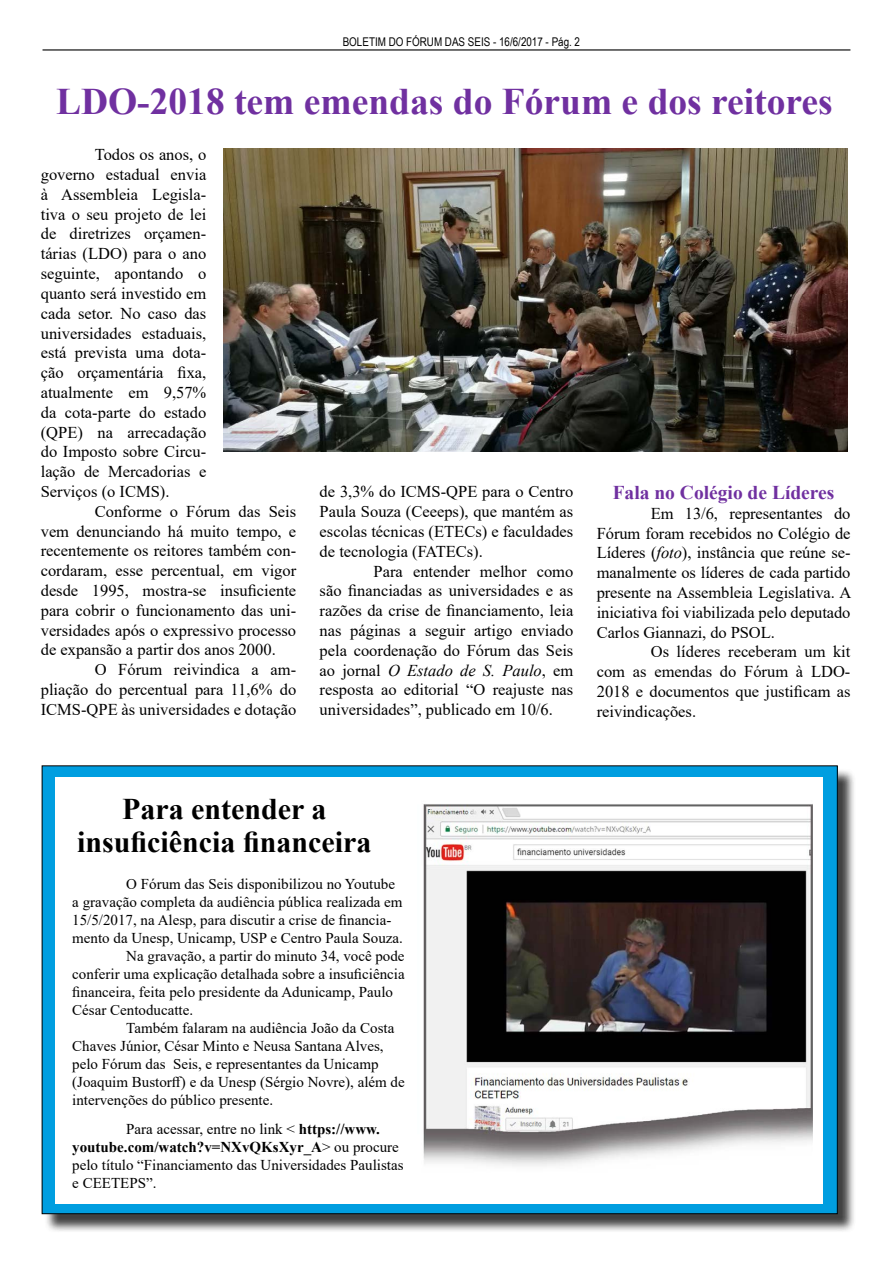
<style>
.page{position:relative;width:893px;height:1263px;background:#fff}
.page>*{position:absolute;margin:0;border:0;box-sizing:border-box;transform-origin:0 0}
.t1{font:700 37.5px "Times New Roman";color:#7030a0}
.t2{font:700 30px/33px "Times New Roman";color:#000;text-align:center}
.t3{font:700 19.5px "Times New Roman";color:#7030a0}
.t4{font:16.5px/19.8px "Times New Roman";color:#000;text-align:justify}
.t5{font:15px/18px "Times New Roman";color:#000}
.t6{font:12px "Arial Narrow";color:#000}
.s1{font-style:italic}
.s2{font-weight:700}
</style>
<div class="page">
<div style="left:44px;top:768px;width:813px;height:465px;background:#000;opacity:.75"></div>
<div style="left:42px;top:766px;width:795px;height:448px;background:#009ee0"></div>
<div style="left:55px;top:777px;width:768px;height:426px;background:#fff"></div>
<hr style="left:43px;top:49px;width:807px;height:2px;background:#000">
<img style="left:223px;top:149px;width:624px;height:303px">
<img style="left:423px;top:804px;width:390px;height:362px">
<p class="t6" style="left:343px;top:33px;width:239px">BOLETIM DO FÓRUM DAS SEIS - 16/6/2017 - Pág. 2</p>
<h1 class="t1" style="left:56px;top:74px;width:778px">LDO-2018 tem emendas do Fórum e dos reitores</h1>
<p class="t4" style="left:41px;top:144px;width:167px;text-indent:54px">Todos os anos, o governo estadual envia à Assembleia Legisla&shy;tiva o seu projeto de lei de diretrizes orçamen&shy;tárias (LDO) para o ano seguinte, apontando o quanto será investido em cada setor. No caso das universidades estaduais, está prevista uma dota&shy;ção orçamentária fixa, atualmente em 9,57% da cota-parte do estado (QPE) na arrecadação do Imposto sobre Circu&shy;lação de Mercadorias e Serviços (o ICMS).</p>
<p class="t4" style="left:41px;top:501px;width:257px;text-indent:54px">Conforme o Fórum das Seis vem denunciando há muito tempo, e recentemente os reitores também con&shy;cordaram, esse percentual, em vigor desde 1995, mostra-se insuficiente para cobrir o funcionamento das uni&shy;versidades após o expressivo processo de expansão a partir dos anos 2000.</p>
<p class="t4" style="left:41px;top:659px;width:257px;text-indent:54px">O Fórum reivindica a am&shy;pliação do percentual para 11,6% do ICMS-QPE às universidades e dotação</p>
<p class="t4" style="left:320px;top:481px;width:255px">de 3,3% do ICMS-QPE para o Centro Paula Souza (Ceeeps), que mantém as escolas técnicas (ETECs) e faculdades de tecnologia (FATECs).</p>
<p class="t4" style="left:320px;top:560px;width:255px;text-indent:54px">Para entender melhor como são financiadas as universidades e as razões da crise de financiamento, leia nas páginas a seguir artigo enviado pela coordenação do Fórum das Seis ao jornal <span class="s1">O Estado de S. Paulo</span>, em resposta ao editorial “O reajuste nas universidades”, publicado em 10/6.</p>
<p class="t3" style="left:613px;top:478px;width:223px">Fala no Colégio de Líderes</p>
<p class="t4" style="left:597px;top:503px;width:256px;text-indent:54px">Em 13/6, representantes do Fórum foram recebidos no Colégio de Líderes (<span class="s1">foto</span>), instância que reúne se&shy;manalmente os líderes de cada partido presente na Assembleia Legislativa. A iniciativa foi viabilizada pelo deputado Carlos Giannazi, do PSOL.</p>
<p class="t4" style="left:597px;top:641px;width:255px;text-indent:54px">Os líderes receberam um kit com as emendas do Fórum à LDO-2018 e documentos que justificam as reivindicações.</p>
<h2 class="t2" style="left:77px;top:791px;width:296px">Para entender a insuficiência financeira</h2>
<p class="t5" style="left:126px;top:874px;width:270px">O Fórum das Seis disponibilizou no Youtube</p>
<p class="t5" style="left:72px;top:892px;width:332px">a gravação completa da audiência pública realizada em</p>
<p class="t5" style="left:72px;top:910px;width:321px">15/5/2017, na Alesp, para discutir a crise de financia-</p>
<p class="t5" style="left:72px;top:928px;width:332px">mento da Unesp, Unicamp, USP e Centro Paula Souza.</p>
<p class="t5" style="left:126px;top:946px;width:280px">Na gravação, a partir do minuto 34, você pode</p>
<p class="t5" style="left:72px;top:964px;width:334px">conferir uma explicação detalhada sobre a insuficiência</p>
<p class="t5" style="left:72px;top:982px;width:322px">financeira, feita pelo presidente da Adunicamp, Paulo</p>
<p class="t5" style="left:72px;top:1000px;width:122px">César Centoducatte.</p>
<p class="t5" style="left:126px;top:1018px;width:270px">Também falaram na audiência João da Costa</p>
<p class="t5" style="left:72px;top:1036px;width:313px">Chaves Júnior, César Minto e Neusa Santana Alves,</p>
<p class="t5" style="left:72px;top:1054px;width:308px">pelo Fórum das Seis, e representantes da Unicamp</p>
<p class="t5" style="left:72px;top:1072px;width:334px">(Joaquim Bustorff) e da Unesp (Sérgio Novre), além de</p>
<p class="t5" style="left:72px;top:1090px;width:202px">intervenções do público presente.</p>
<p class="t5" style="left:72px;top:1119px;width:333px;text-indent:54px">Para acessar, entre no link &lt; <span class="s2">https://www. youtube.com/watch?v=NXvQKsXyr_A</span>&gt; ou procure pelo título “Financiamento das Universidades Paulistas e CEETEPS”.</p>
</div>
